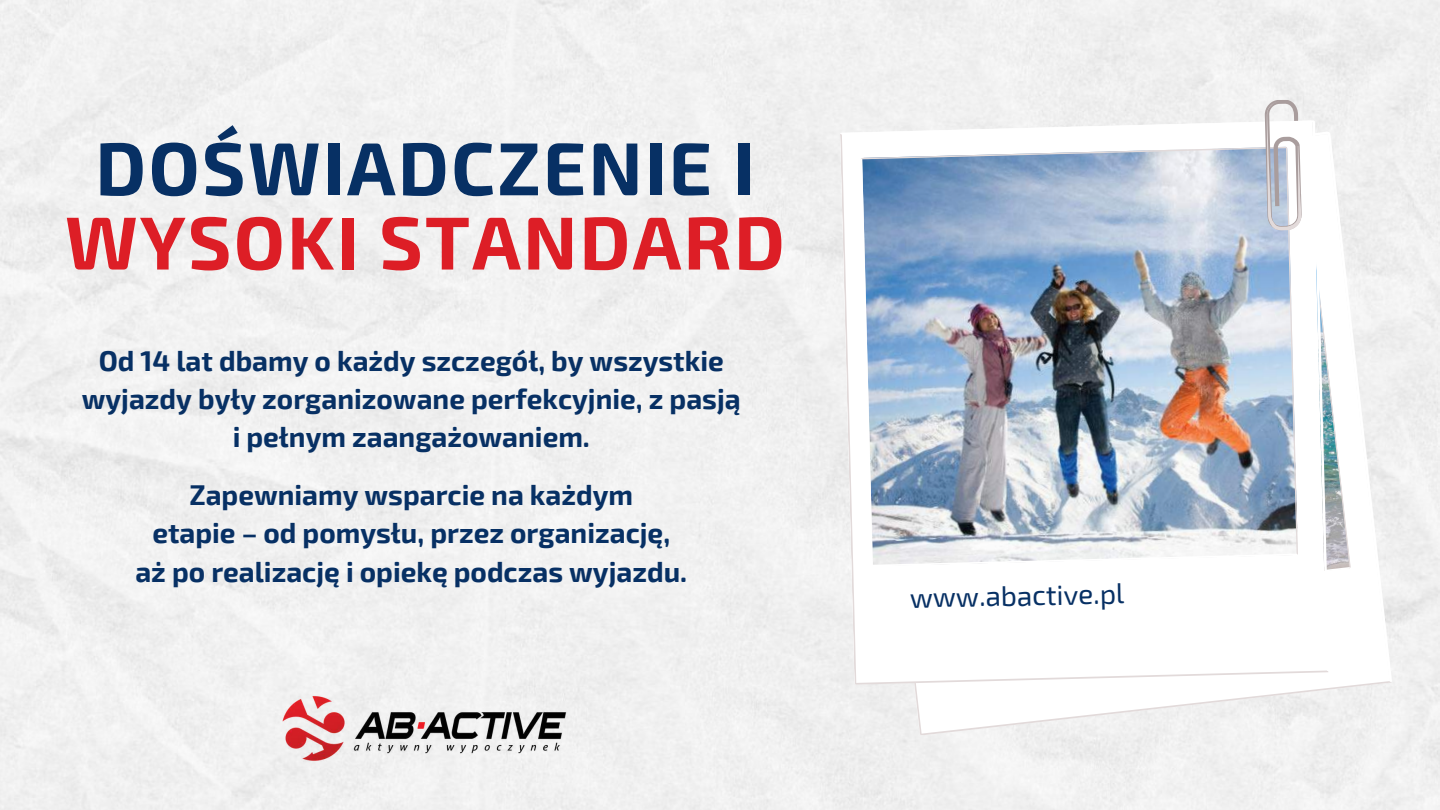
<style>
.page{position:relative;width:1440px;height:810px;background:#fff}
.page>*{position:absolute;margin:0;border:0;box-sizing:border-box;transform-origin:0 0}
.t1{font:700 75px "Exo 2";letter-spacing:.03em;color:#073064}
.t2{font:700 75px "Exo 2";letter-spacing:.03em;color:#dd1e26}
.t3{font:700 28px/38.2px "Exo 2";color:#073064;text-align:center}
.t4{font:28px "Exo 2";color:#073064}
</style>
<div class="page">
<svg style="left:840px;top:133px;width:552px;height:602px;fill:#f3f3f3"></svg>
<img style="left:841px;top:120px;width:551px;height:562px">
<svg style="left:1265px;top:99px;width:37px;height:131px"></svg>
<img style="left:273px;top:683px;width:304px;height:92px">
<h1 class="t1" style="left:95px;top:120px;width:661px">DOŚWIADCZENIE I</h1>
<h1 class="t2" style="left:65px;top:194px;width:722px">WYSOKI STANDARD</h1>
<p class="t3" style="left:82px;top:340px;width:660px">Od 14 lat dbamy o każdy szczegół, by wszystkie wyjazdy były zorganizowane perfekcyjnie, z pasją i pełnym zaangażowaniem.</p>
<p class="t3" style="left:135px;top:475px;width:553px">Zapewniamy wsparcie na każdym<br>etapie – od pomysłu, przez organizację, aż po realizację i opiekę podczas wyjazdu.</p>
<p class="t4" style="left:910px;top:579px;width:216px;rotate:-1deg">www.abactive.pl</p>
</div>
